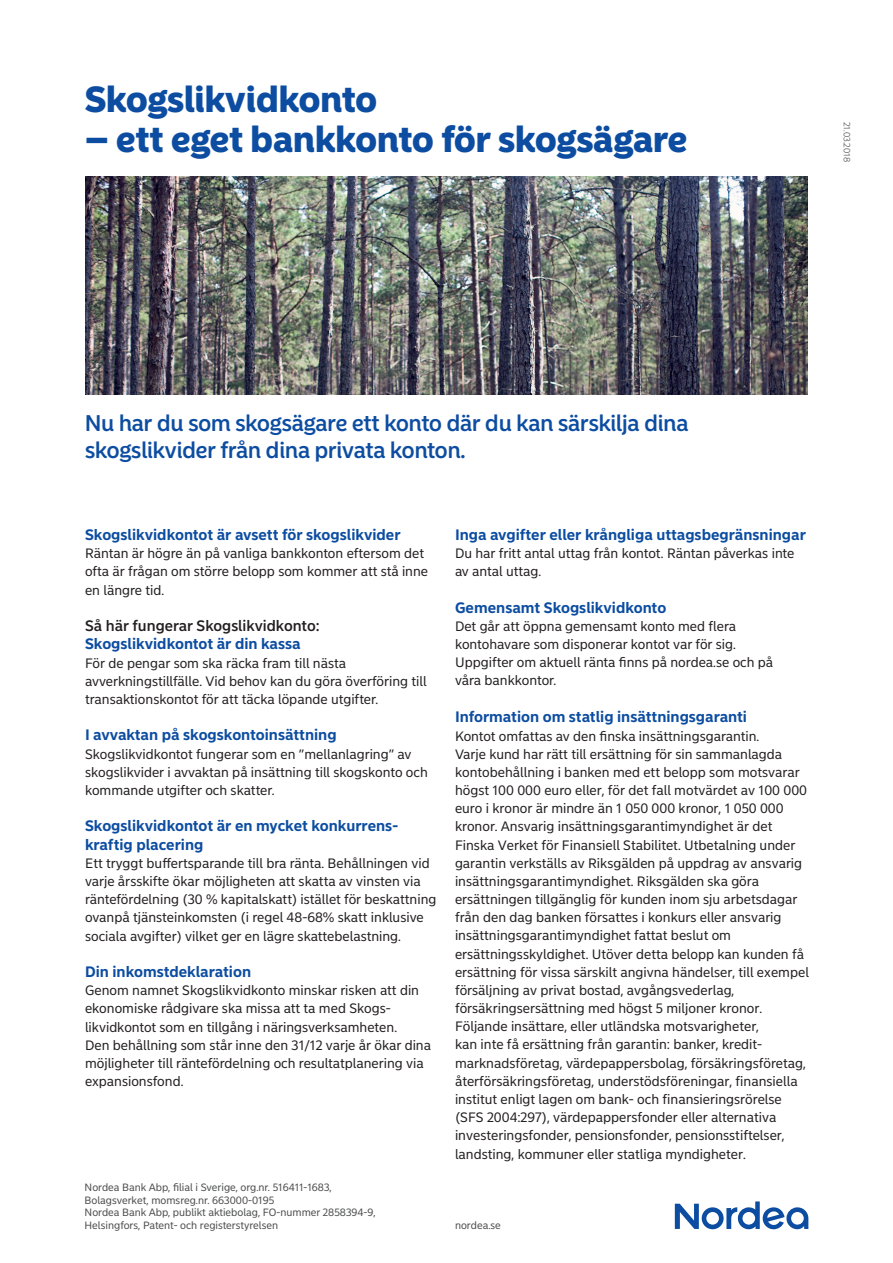
<style>
.page{position:relative;width:893px;height:1263px;background:#fff}
.page>*{position:absolute;margin:0;border:0;box-sizing:border-box;transform-origin:0 0}
.t1{font:900 36px "Nordea Sans Large";color:#0d4da1}
.t2{font:500 22.5px/27px "Nordea Sans Large";color:#0d4da1}
.t3{font:700 15px/18.1px "Nordea Sans Small";color:#0d4da1}
.t4{font:500 15px "Nordea Sans Small";color:#231f20}
.t5{font:13.5px/18.1px "Nordea Sans Small";color:#231f20}
.t6{font:10.5px/12.6px "Nordea Sans Small";color:#4b4c4d}
.t7{font:300 9px "Nordea Sans Small";color:#4b4c4d}
</style>
<div class="page">
<img style="left:85px;top:176px;width:723px;height:218px">
<svg style="left:675px;top:1201px;width:133px;height:28px"></svg>
<h1 class="t1" style="left:85px;top:77px;width:293px">Skogslikvidkonto</h1>
<h1 class="t1" style="left:85px;top:117px;width:603px">– ett eget bankkonto för skogsägare</h1>
<p class="t7" style="left:852px;top:122px;width:42px;rotate:90deg">21.03.2018</p>
<h2 class="t2" style="left:85px;top:410px;width:605px">Nu har du som skogsägare ett konto där du kan särskilja dina skogslikvider från dina privata konton.</h2>
<p class="t3" style="left:85px;top:526px;width:317px">Skogslikvidkontot är avsett för skogslikvider</p>
<p class="t5" style="left:85px;top:545px;width:345px">Räntan är högre än på vanliga bankkonton eftersom det ofta är frågan om större belopp som kommer att stå inne en längre tid.</p>
<p class="t4" style="left:85px;top:617px;width:236px">Så här fungerar Skogslikvidkonto:</p>
<p class="t3" style="left:85px;top:635px;width:217px">Skogslikvidkontot är din kassa</p>
<p class="t5" style="left:85px;top:654px;width:343px">För de pengar som ska räcka fram till nästa avverkningstillfälle. Vid behov kan du göra överföring till transaktionskontot för att täcka löpande utgifter.</p>
<p class="t3" style="left:85px;top:726px;width:253px">I avvaktan på skogskontoinsättning</p>
<p class="t5" style="left:85px;top:745px;width:344px">Skogslikvidkontot fungerar som en ”mellanlagring” av skogslikvider i avvaktan på insättning till skogskonto och kommande utgifter och skatter.</p>
<p class="t3" style="left:85px;top:817px;width:315px">Skogslikvidkontot är en mycket konkurrens&shy;kraftig placering</p>
<p class="t5" style="left:85px;top:854px;width:353px">Ett tryggt buffertsparande till bra ränta. Behållningen vid varje årsskifte ökar möjligheten att skatta av vinsten via räntefördelning (30 % kapitalskatt) istället för beskattning ovanpå tjänsteinkomsten (i regel 48-68% skatt inklusive sociala avgifter) vilket ger en lägre skattebelastning.</p>
<p class="t3" style="left:85px;top:963px;width:168px">Din inkomstdeklaration</p>
<p class="t5" style="left:85px;top:981px;width:348px">Genom namnet Skogslikvidkonto minskar risken att din ekonomiske rådgivare ska missa att ta med Skogs&shy;likvidkontot som en tillgång i näringsverksamheten.<br>Den behållning som står inne den 31/12 varje år ökar dina möjligheter till räntefördelning och resultatplanering via expansionsfond.</p>
<p class="t6" style="left:85px;top:1181px;width:293px">Nordea Bank Abp, filial i Sverige, org.nr. 516411-1683, Bolagsverket, momsreg.nr. 663000-0195<br>Nordea Bank Abp, publikt aktiebolag, FO-nummer 2858394-9, Helsingfors, Patent- och registerstyrelsen</p>
<p class="t3" style="left:455px;top:525px;width:352px">Inga avgifter eller krångliga uttagsbegränsningar</p>
<p class="t5" style="left:455px;top:545px;width:341px;line-height:17.7px">Du har fritt antal uttag från kontot. Räntan påverkas inte av antal uttag.</p>
<p class="t3" style="left:455px;top:598px;width:213px">Gemensamt Skogslikvidkonto</p>
<p class="t5" style="left:455px;top:618px;width:320px">Det går att öppna gemensamt konto med flera kontohavare som disponerar kontot var för sig.<br>Uppgifter om aktuell ränta finns på nordea.se och på våra bankkontor.</p>
<p class="t3" style="left:455px;top:707px;width:294px">Information om statlig insättningsgaranti</p>
<p class="t5" style="left:455px;top:727px;width:355px">Kontot omfattas av den finska insättningsgarantin.<br>Varje kund har rätt till ersättning för sin sammanlagda kontobehållning i banken med ett belopp som motsvarar högst 100 000 euro eller, för det fall motvärdet av 100 000 euro i kronor är mindre än 1 050 000 kronor, 1 050 000 kronor. Ansvarig insättningsgarantimyndighet är det Finska Verket för Finansiell Stabilitet. Utbetalning under garantin verkställs av Riksgälden på uppdrag av ansvarig insättningsgarantimyndighet. Riksgälden ska göra ersättningen tillgänglig för kunden inom sju arbetsdagar från den dag banken försattes i konkurs eller ansvarig insättningsgarantimyndighet fattat beslut om ersättningsskyldighet. Utöver detta belopp kan kunden få ersättning för vissa särskilt angivna händelser, till exempel försäljning av privat bostad, avgångsvederlag, försäkringsersättning med högst 5 miljoner kronor.<br>Följande insättare, eller utländska motsvarigheter,<br>kan inte få ersättning från garantin: banker, kredit&shy;marknadsföretag, värdepappersbolag, försäkringsföretag, återförsäkringsföretag, understödsföreningar, finansiella institut enligt lagen om bank- och finansieringsrörelse (SFS 2004:297), värdepappersfonder eller alternativa investeringsfonder, pensionsfonder, pensionsstiftelser, landsting, kommuner eller statliga myndigheter.</p>
<p class="t6" style="left:455px;top:1219px;width:47px">nordea.se</p>
</div>
